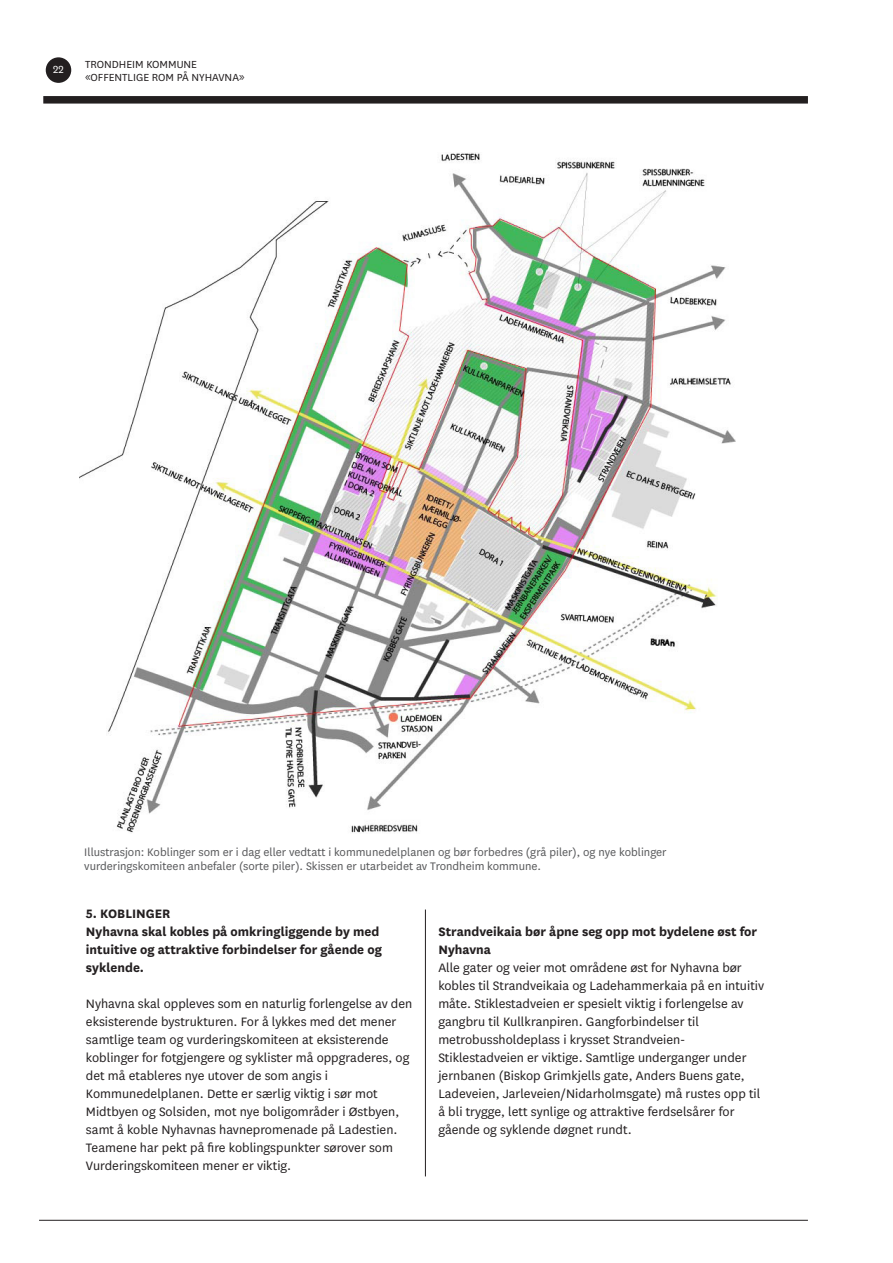
<style>
.page{position:relative;width:893px;height:1263px;background:#fff}
.page>*{position:absolute;margin:0;border:0;box-sizing:border-box;transform-origin:0 0}
.brød{font:14.25px/18px "National";color:#231f20}
.brød-2{font:700 14.25px/18px "National";color:#231f20}
.bildetekst{font:12.75px/14.4px "National";color:#57585a}
.t1{font:12px/13.5px "National";color:#231f20}
.t2{font:12px "National";color:#fff}
</style>
<div class="page">
<div style="left:46px;top:57px;width:25px;height:26px;background:#231f20;border-radius:50%"></div>
<hr style="left:39px;top:1220px;width:769px;height:1px;background:#231f20">
<div style="left:43px;top:96px;width:765px;height:8px;background:#231f20"></div>
<hr style="left:425px;top:909px;width:1px;height:267px;background:#231f20">
<img style="left:80px;top:153px;width:655px;height:680px">
<p class="t2" style="left:53px;top:62px;width:12px">22</p>
<p class="t1" style="left:85px;top:57px;width:161px">TRONDHEIM KOMMUNE «OFFENTLIGE ROM PÅ NYHAVNA»</p>
<p class="bildetekst" style="left:84px;top:844px;width:584px">Illustrasjon: Koblinger som er i dag eller vedtatt i kommunedelplanen og bør forbedres (grå piler), og nye koblinger vurderingskomiteen anbefaler (sorte piler). Skissen er utarbeidet av Trondheim kommune.</p>
<p class="brød-2" style="left:86px;top:904px;width:86px">5. KOBLINGER</p>
<p class="brød-2" style="left:86px;top:922px;width:297px">Nyhavna skal kobles på omkringliggende by med intuitive og attraktive forbindelser for gående og syklende.</p>
<p class="brød" style="left:86px;top:994px;width:328px">Nyhavna skal oppleves som en naturlig forlengelse av den eksisterende bystrukturen. For å lykkes med det mener samtlige team og vurderingskomiteen at eksisterende koblinger for fotgjengere og syklister må oppgraderes, og det må etableres nye utover de som angis i Kommunedelplanen. Dette er særlig viktig i sør mot Midtbyen og Solsiden, mot nye boligområder i Østbyen, samt å koble Nyhavnas havnepromenade på Ladestien.<br>Teamene har pekt på fire koblingspunkter sørover som Vurderingskomiteen mener er viktig.</p>
<p class="brød-2" style="left:438px;top:922px;width:320px">Strandveikaia bør åpne seg opp mot bydelene øst for<br>Nyhavna</p>
<p class="brød" style="left:438px;top:958px;width:327px">Alle gater og veier mot områdene øst for Nyhavna bør kobles til Strandveikaia og Ladehammerkaia på en intuitiv måte. Stiklestadveien er spesielt viktig i forlengelse av gangbru til Kullkranpiren. Gangforbindelser til metrobussholdeplass i krysset Strandveien-Stiklestadveien er viktige. Samtlige underganger under jernbanen (Biskop Grimkjells gate, Anders Buens gate, Ladeveien, Jarleveien/Nidarholmsgate) må rustes opp til å bli trygge, lett synlige og attraktive ferdselsårer for gående og syklende døgnet rundt.</p>
</div>
